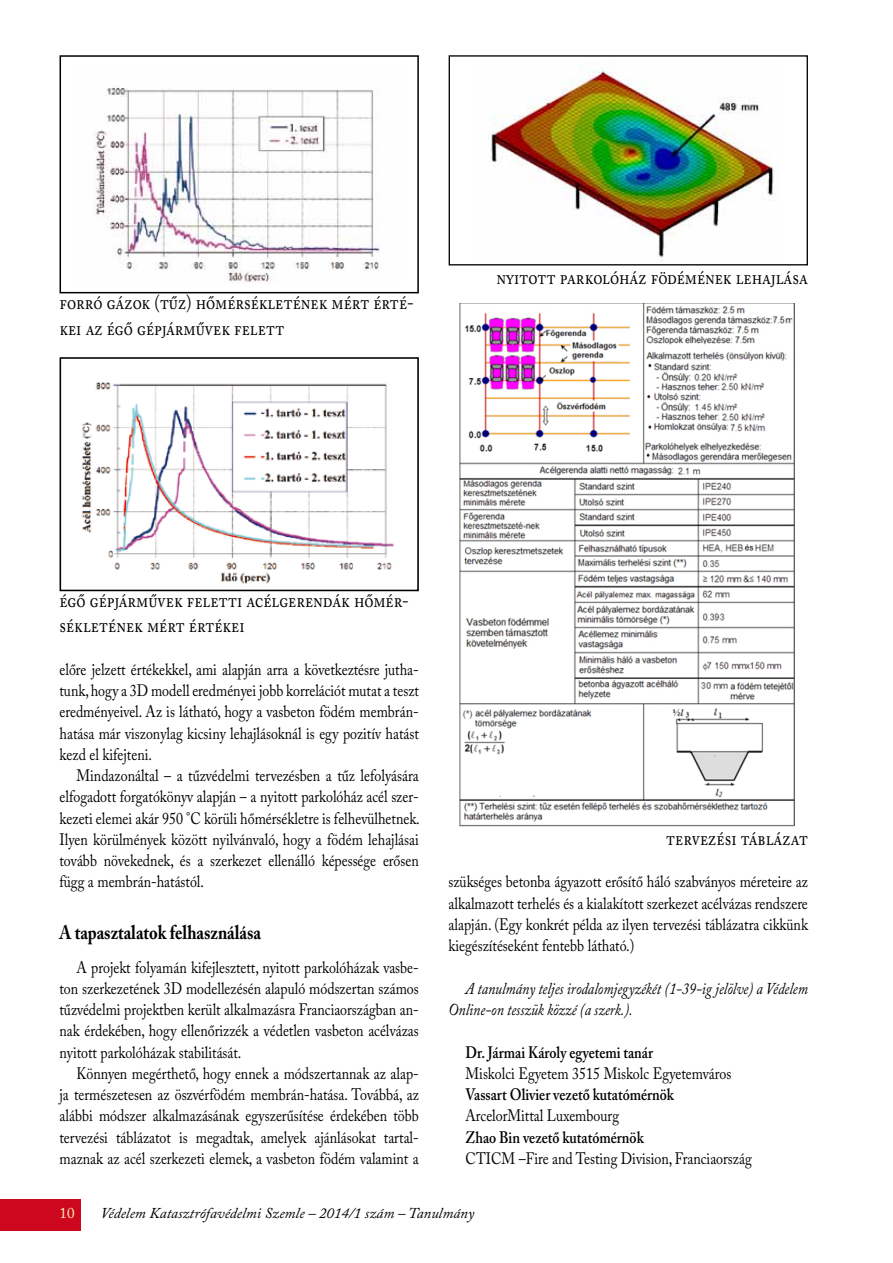
<style>
.page{position:relative;width:893px;height:1263px;background:#fff}
.page>*{position:absolute;margin:0;border:0;box-sizing:border-box;transform-origin:0 0}
.t1{font:19.5px/25.5px "Adobe Caslon Pro";color:#000;scale:.84 1}
.t2{font:700 19.5px "Adobe Caslon Pro";color:#000;scale:.84 1}
.t3{font:16.5px/21.3px "Adobe Caslon Pro";color:#000;text-align:justify;scale:.85 1}
.t4{font:italic 16.5px/21.3px "Adobe Caslon Pro";color:#000;scale:.85 1}
.t5{font:600 16.5px "Adobe Caslon Pro";letter-spacing:-.005em;color:#000;scale:.85 1}
.t6{font:italic 15px "Adobe Caslon Pro";color:#000}
.t7{font:15px "Adobe Caslon Pro";color:#fff6b2}
</style>
<div class="page">
<div style="left:0;top:1199px;width:81px;height:32px;background:#cd071e"></div>
<img style="left:81px;top:382px;width:313px;height:202px">
<div style="left:60px;top:357px;width:359px;height:234px;border:2px solid #000"></div>
<img style="left:490px;top:65px;width:284px;height:193px">
<div style="left:449px;top:55px;width:359px;height:210px;border:1px solid #000"></div>
<img style="left:459px;top:303px;width:336px;height:524px">
<div style="left:60px;top:55px;width:359px;height:238px;border:2px solid #000"></div>
<img style="left:94px;top:88px;width:286px;height:196px">
<p class="t1" style="left:60px;top:290px;width:423px">forró gázok (tűz) hőmérsékletének mért érté&shy;kei az égő gépjárművek felett</p>
<p class="t1" style="left:497px;top:264px;width:372px">nyitott parkolóház födémének lehajlása</p>
<p class="t1" style="left:60px;top:587px;width:417px">égő gépjárművek feletti acélgerendák hőmér&shy;sékletének mért értékei</p>
<p class="t3" style="left:60px;top:658px;width:424px">előre jelzett értékekkel, ami alapján arra a következtésre jutha&shy;tunk, hogy a 3D modell eredményei jobb korrelációt mutat a teszt eredményeivel. Az is látható, hogy a vasbeton födém membrán&shy;hatása már viszonylag kicsiny lehajlásoknál is egy pozitív hatást kezd el kifejteni.</p>
<p class="t3" style="left:60px;top:765px;width:425px;text-indent:17px">Mindazonáltal – a tűzvédelmi tervezésben a tűz lefolyására elfogadott forgatókönyv alapján – a nyitott parkolóház acél szer&shy;kezeti elemei akár 950 °C körüli hőmérsékletre is felhevülhetnek.<br>Ilyen körülmények között nyilvánvaló, hogy a födém lehajlásai tovább növekednek, és a szerkezet ellenálló képessége erősen függ a membrán-hatástól.</p>
<p class="t2" style="left:60px;top:920px;width:241px">A tapasztalatok felhasználása</p>
<p class="t3" style="left:60px;top:956px;width:424px;text-indent:17px">A projekt folyamán kifejlesztett, nyitott parkolóházak vasbe&shy;ton szerkezetének 3D modellezésén alapuló módszertan számos tűzvédelmi projektben került alkalmazásra Franciaországban an&shy;nak érdekében, hogy ellenőrizzék a védetlen vasbeton acélvázas nyitott parkolóházak stabilitását.</p>
<p class="t3" style="left:60px;top:1062px;width:424px;text-indent:17px">Könnyen megérthető, hogy ennek a módszertannak az alap&shy;ja természetesen az öszvérfödém membrán-hatása. Továbbá, az alábbi módszer alkalmazásának egyszerűsítése érdekében több tervezési táblázatot is megadtak, amelyek ajánlásokat tartal&shy;maznak az acél szerkezeti elemek, a vasbeton födém valamint a</p>
<p class="t1" style="left:666px;top:825px;width:170px">tervezési táblázat</p>
<p class="t3" style="left:449px;top:871px;width:425px">szükséges betonba ágyazott erősítő háló szabványos méreteire az alkalmazott terhelés és a kialakított szerkezet acélvázas rendszere alapján. (Egy konkrét példa az ilyen tervezési táblázatra cikkünk kiegészítéseként fentebb látható.)</p>
<p class="t4" style="left:449px;top:977px;width:424px;text-indent:17px">A tanulmány teljes irodalomjegyzékét (1-39-ig jelölve) a Védelem<br>Online-on tesszük közzé (a szerk.).</p>
<p class="t5" style="left:466px;top:1042px;width:222px">Dr. Jármai Károly egyetemi tanár</p>
<p class="t3" style="left:466px;top:1062px;width:314px">Miskolci Egyetem 3515 Miskolc Egyetemváros</p>
<p class="t5" style="left:466px;top:1085px;width:247px">Vassart Olivier vezető kutatómérnök</p>
<p class="t3" style="left:466px;top:1105px;width:182px">ArcelorMittal Luxembourg</p>
<p class="t5" style="left:466px;top:1127px;width:212px">Zhao Bin vezető kutatómérnök</p>
<p class="t3" style="left:466px;top:1147px;width:338px">CTICM –Fire and Testing Division, Franciaország</p>
<p class="t7" style="left:60px;top:1204px;width:16px">10</p>
<p class="t6" style="left:101px;top:1204px;width:375px">Védelem Katasztrófavédelmi Szemle – 2014/1 szám – Tanulmány</p>
</div>
